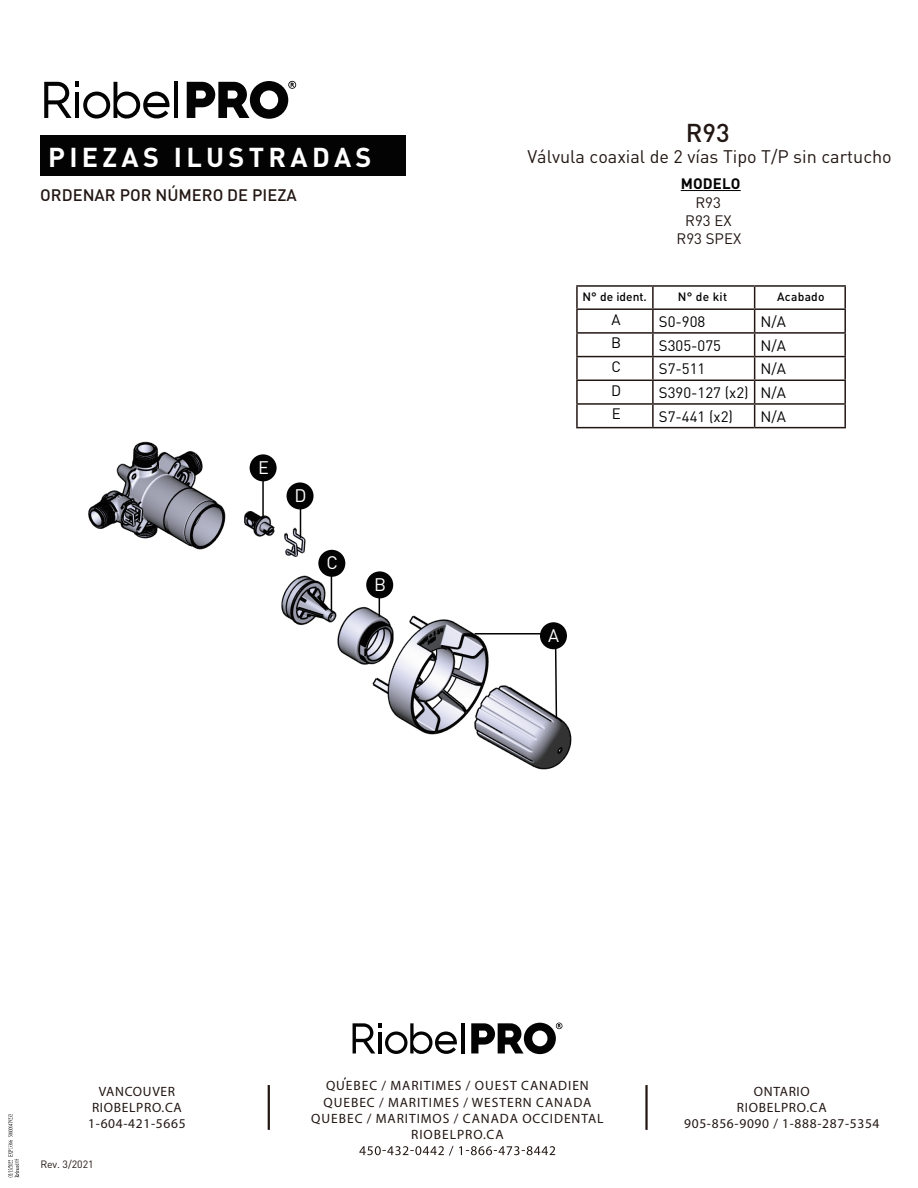
<style>
.page{position:relative;width:918px;height:1188px;background:#fff}
.page>*{position:absolute;margin:0;border:0;box-sizing:border-box;transform-origin:0 0}
.t1{font:700 27px "DIN Pro";letter-spacing:.16em;color:#fff}
.t2{font:500 25.5px "DIN Pro";color:#221713}
.t3{font:18px "DIN Pro";color:#221713}
.t4{font:18px "DIN Pro";color:#fff}
.t5{font:500 16.5px "DIN Pro";color:#221713}
.t6{font:15px "DIN Pro";color:#030303}
.t7{font:15px/18px "DIN Pro";color:#221713;text-align:center}
.t8{font:700 15px "DIN Pro";letter-spacing:.01em;color:#030303}
.t9{font:13.5px/16.2px "Myriad Pro";letter-spacing:.07em;color:#221713;text-align:center}
.t10{font:13.5px/16.2px "Myriad Pro";letter-spacing:.05em;color:#221713;text-align:center}
.t11{font:500 12px "DIN Pro";letter-spacing:.025em;color:#030303}
.t12{font:10.5px "DIN Pro";color:#221713}
</style>
<div class="page">
<img style="left:88px;top:441px;width:484px;height:329px">
<hr style="left:681px;top:190px;width:60px;height:1px;background:#030303">
<div style="left:40px;top:136px;width:366px;height:40px;background:#030303"></div>
<hr style="left:475px;top:633px;width:71px;height:2px;background:#030303">
<svg style="left:379px;top:598px;width:1px;height:19px"></svg>
<hr style="left:331px;top:571px;width:1px;height:41px;background:#030303">
<hr style="left:300px;top:501px;width:1px;height:37px;background:#030303">
<hr style="left:262px;top:477px;width:2px;height:41px;background:#030303">
<svg style="left:554px;top:648px;width:4px;height:72px"></svg>
<svg style="left:44px;top:82px;width:126px;height:37px"></svg>
<hr style="left:174px;top:82px;width:4px;height:36px;background:#030303">
<svg style="left:187px;top:81px;width:109px;height:38px"></svg>
<hr style="left:268px;top:1085px;width:2px;height:45px;background:#221713">
<hr style="left:645px;top:1085px;width:3px;height:45px;background:#221713">
<svg style="left:359px;top:1146px;width:196px;height:10px"></svg>
<div style="left:287px;top:482px;width:27px;height:27px;background:#030303;border-radius:50%"></div>
<div style="left:250px;top:454px;width:27px;height:27px;background:#030303;border-radius:50%"></div>
<div style="left:366px;top:571px;width:27px;height:27px;background:#030303;border-radius:50%"></div>
<div style="left:318px;top:550px;width:27px;height:27px;background:#030303;border-radius:50%"></div>
<div style="left:540px;top:622px;width:27px;height:27px;background:#030303;border-radius:50%"></div>
<svg style="left:353px;top:1023px;width:104px;height:31px"></svg>
<hr style="left:461px;top:1023px;width:3px;height:30px;background:#030303">
<svg style="left:471px;top:1023px;width:91px;height:31px"></svg>
<hr style="left:576px;top:285px;width:77px;height:2px;background:#221713">
<hr style="left:576px;top:287px;width:2px;height:21px;background:#221713">
<hr style="left:653px;top:285px;width:102px;height:2px;background:#221713">
<hr style="left:652px;top:287px;width:2px;height:21px;background:#221713">
<hr style="left:755px;top:285px;width:91px;height:2px;background:#221713">
<hr style="left:844px;top:287px;width:2px;height:21px;background:#221713">
<hr style="left:576px;top:308px;width:77px;height:2px;background:#221713">
<hr style="left:576px;top:310px;width:2px;height:22px;background:#221713">
<hr style="left:653px;top:308px;width:102px;height:2px;background:#221713">
<hr style="left:652px;top:310px;width:2px;height:22px;background:#221713">
<hr style="left:755px;top:308px;width:91px;height:2px;background:#221713">
<hr style="left:844px;top:310px;width:2px;height:22px;background:#221713">
<hr style="left:576px;top:332px;width:77px;height:2px;background:#221713">
<hr style="left:576px;top:334px;width:2px;height:22px;background:#221713">
<hr style="left:653px;top:332px;width:102px;height:2px;background:#221713">
<hr style="left:652px;top:334px;width:2px;height:22px;background:#221713">
<hr style="left:755px;top:332px;width:91px;height:2px;background:#221713">
<hr style="left:844px;top:334px;width:2px;height:22px;background:#221713">
<hr style="left:576px;top:356px;width:77px;height:1px;background:#221713">
<hr style="left:576px;top:357px;width:2px;height:23px;background:#221713">
<hr style="left:653px;top:356px;width:102px;height:1px;background:#221713">
<hr style="left:652px;top:357px;width:2px;height:23px;background:#221713">
<hr style="left:755px;top:356px;width:91px;height:1px;background:#221713">
<hr style="left:844px;top:357px;width:2px;height:23px;background:#221713">
<hr style="left:576px;top:380px;width:77px;height:1px;background:#221713">
<hr style="left:576px;top:381px;width:2px;height:22px;background:#221713">
<hr style="left:653px;top:380px;width:102px;height:1px;background:#221713">
<hr style="left:652px;top:381px;width:2px;height:22px;background:#221713">
<hr style="left:755px;top:380px;width:91px;height:1px;background:#221713">
<hr style="left:844px;top:381px;width:2px;height:22px;background:#221713">
<hr style="left:576px;top:403px;width:77px;height:2px;background:#221713">
<hr style="left:576px;top:405px;width:2px;height:22px;background:#221713">
<hr style="left:653px;top:403px;width:102px;height:2px;background:#221713">
<hr style="left:652px;top:405px;width:2px;height:22px;background:#221713">
<hr style="left:755px;top:403px;width:91px;height:2px;background:#221713">
<svg style="left:754px;top:287px;width:1px;height:140px"></svg>
<hr style="left:844px;top:405px;width:2px;height:22px;background:#221713">
<hr style="left:576px;top:427px;width:77px;height:1px;background:#221713">
<hr style="left:653px;top:427px;width:102px;height:1px;background:#221713">
<hr style="left:755px;top:427px;width:91px;height:1px;background:#221713">
<svg style="left:8px;top:1114px;width:11px;height:63px"></svg>
<h1 class="t1" style="left:48px;top:139px;width:325px">PIEZAS ILUSTRADAS</h1>
<p class="t5" style="left:40px;top:184px;width:258px">ORDENAR POR NÚMERO DE PIEZA</p>
<h3 class="t4" style="left:259px;top:451px;width:12px">E</h3>
<h3 class="t4" style="left:258px;top:455px;width:12px">E</h3>
<h3 class="t4" style="left:295px;top:479px;width:14px">D</h3>
<h3 class="t4" style="left:295px;top:483px;width:14px">D</h3>
<h3 class="t4" style="left:326px;top:547px;width:13px">C</h3>
<h3 class="t4" style="left:327px;top:550px;width:13px">C</h3>
<h3 class="t4" style="left:374px;top:568px;width:14px">B</h3>
<h3 class="t4" style="left:374px;top:572px;width:14px">B</h3>
<h2 class="t2" style="left:686px;top:115px;width:45px">R93</h2>
<h3 class="t3" style="left:527px;top:145px;width:366px">Válvula coaxial de 2 vías Tipo T/P sin cartucho</h3>
<p class="t8" style="left:681px;top:173px;width:61px">MODELO</p>
<p class="t7" style="left:677px;top:193px;width:66px">R93<br>R93 EX<br>R93 SPEX</p>
<p class="t11" style="left:583px;top:289px;width:66px">N° de ident.</p>
<p class="t11" style="left:678px;top:289px;width:51px">N° de kit</p>
<p class="t11" style="left:777px;top:289px;width:49px">Acabado</p>
<p class="t6" style="left:611px;top:309px;width:11px">A</p>
<p class="t6" style="left:659px;top:311px;width:48px">S0-908</p>
<p class="t6" style="left:761px;top:311px;width:27px">N/A</p>
<p class="t6" style="left:611px;top:333px;width:12px">B</p>
<p class="t6" style="left:659px;top:335px;width:64px">S305-075</p>
<p class="t6" style="left:761px;top:335px;width:27px">N/A</p>
<p class="t6" style="left:611px;top:356px;width:11px">C</p>
<p class="t6" style="left:659px;top:359px;width:48px">S7-511</p>
<p class="t6" style="left:761px;top:359px;width:27px">N/A</p>
<p class="t6" style="left:611px;top:380px;width:12px">D</p>
<p class="t6" style="left:659px;top:382px;width:129px">S390-127 (x2) N/A</p>
<p class="t6" style="left:612px;top:404px;width:10px">E</p>
<p class="t6" style="left:659px;top:406px;width:76px">S7-441 (x2)</p>
<p class="t6" style="left:761px;top:406px;width:27px">N/A</p>
<h3 class="t4" style="left:551px;top:621px;width:12px">A</h3>
<h3 class="t4" style="left:548px;top:623px;width:12px">A</h3>
<p class="t9" style="left:311px;top:1077px;width:294px">QUEBEC / MARITIMES / OUEST CANADIEN<br>QUEBEC / MARITIMES / WESTERN CANADA<br>QUEBEC / MARITIMOS / CANADA OCCIDENTAL<br>RIOBELPRO.CA</p>
<p class="t10" style="left:88px;top:1083px;width:99px">VANCOUVER<br>RIOBELPRO.CA<br>1-604-421-5665</p>
<p class="t10" style="left:684px;top:1083px;width:197px">ONTARIO<br>RIOBELPRO.CA<br>905-856-9090 / 1-888-287-5354</p>
<p class="t12" style="left:40px;top:1157px;width:55px">Rev. 3/2021</p>
</div>
